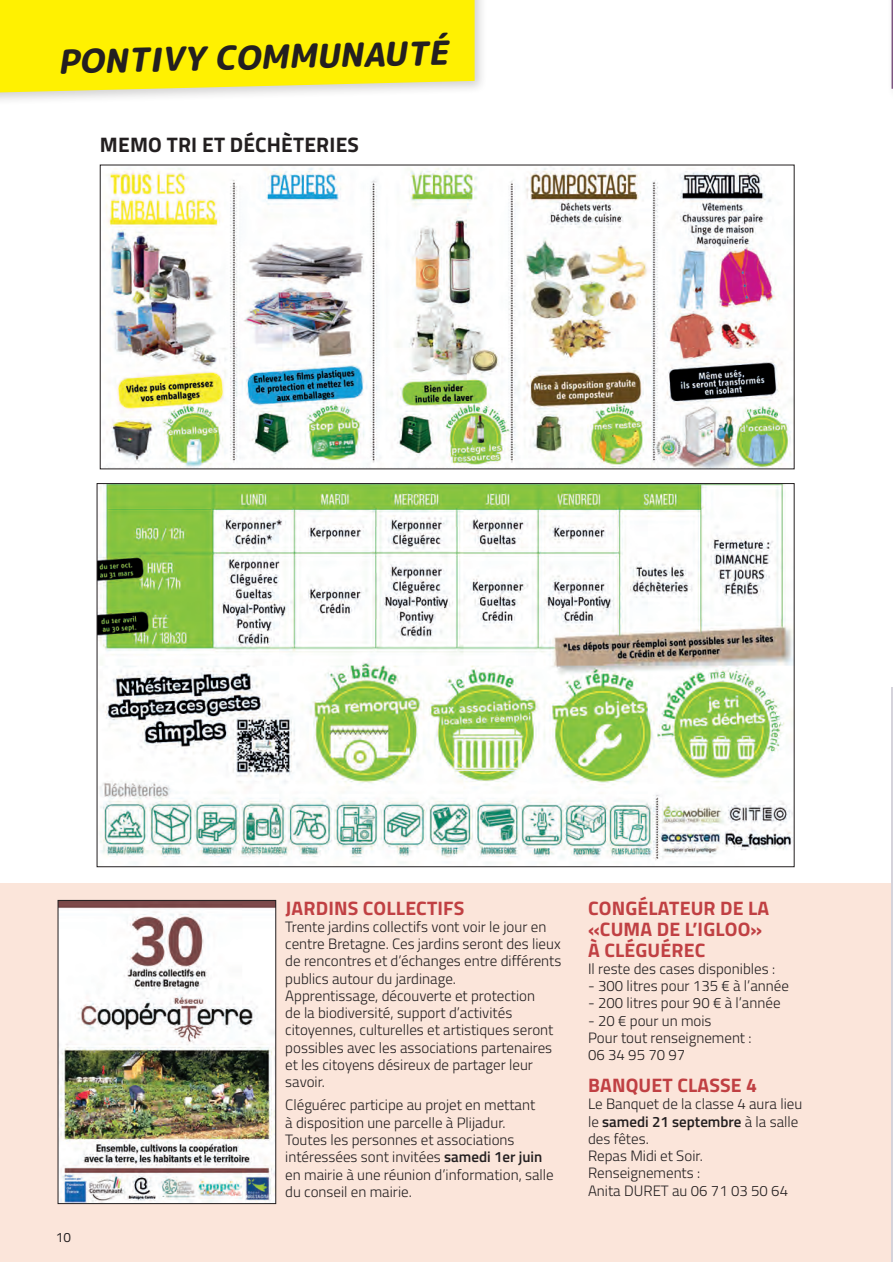
<style>
.page{position:relative;width:893px;height:1262px;background:#fff}
.page>*{position:absolute;margin:0;border:0;box-sizing:border-box;transform-origin:0 0}
.t1{font:italic 800 33px "Rounded Mplus 1 c";color:#231f20}
.t2{font:700 21px "Titillium";letter-spacing:.01em;color:#231f20}
.t3{font:700 19.5px/21px "Titillium";letter-spacing:.01em;color:#c04043}
.t4{font:300 15px/17.2px "Titillium";color:#231f20}
.t5{font:13.5px "Titillium";color:#231f20}
.s1{font-weight:600}
</style>
<div class="page">
<div style="left:0;top:883px;width:891px;height:379px;background:#fbe5da"></div>
<div style="left:0;top:0;width:488px;height:106px;background:#231f20;opacity:.2"></div>
<img style="left:60px;top:902px;width:214px;height:300px">
<div style="left:58px;top:900px;width:218px;height:304px;border:1px solid #231f20"></div>
<img style="left:105px;top:168px;width:686px;height:299px">
<img style="left:99px;top:485px;width:693px;height:379px">
<hr style="left:891px;top:687px;width:1px;height:575px;background:#d5d3db">
<svg style="left:0;top:0;width:474px;height:93px"></svg>
<svg style="left:891px;top:0;width:2px;height:89px"></svg>
<h1 class="t1" style="left:58px;top:37px;width:392px;rotate:-1deg">PONTIVY COMMUNAUTÉ</h1>
<h2 class="t2" style="left:100px;top:129px;width:260px">MEMO TRI ET DÉCHÈTERIES</h2>
<p class="t5" style="left:56px;top:1227px;width:17px">10</p>
<h3 class="t3" style="left:285px;top:896px;width:180px">JARDINS COLLECTIFS</h3>
<p class="t4" style="left:285px;top:917px;width:277px">Trente jardins collectifs vont voir le jour en centre Bretagne. Ces jardins seront des lieux de rencontres et d’échanges entre différents publics autour du jardinage.<br>Apprentissage, découverte et protection<br>de la biodiversité, support d’activités citoyennes, culturelles et artistiques seront possibles avec les associations partenaires et les citoyens désireux de partager leur savoir.</p>
<p class="t4" style="left:285px;top:1096px;width:270px">Cléguérec participe au projet en mettant<br>à disposition une parcelle à Plijadur.<br>Toutes les personnes et associations intéressées sont invitées <span class="s1">samedi 1er juin </span>en mairie à une réunion d’information, salle du conseil en mairie.</p>
<h3 class="t3" style="left:588px;top:896px;width:183px">CONGÉLATEUR DE LA «CUMA DE L’IGLOO»<br>À CLÉGUÉREC</h3>
<p class="t4" style="left:588px;top:959px;width:188px">Il reste des cases disponibles :</p>
<p class="t4" style="left:588px;top:976px;width:202px">- 300 litres pour 135 € à l’année</p>
<p class="t4" style="left:588px;top:994px;width:194px">- 200 litres pour 90 € à l’année</p>
<p class="t4" style="left:588px;top:1011px;width:165px">- 20 € pour un mois<br>Pour tout renseignement :<br>06 34 95 70 97</p>
<h3 class="t3" style="left:588px;top:1073px;width:170px">BANQUET CLASSE 4</h3>
<p class="t4" style="left:588px;top:1094px;width:216px">Le Banquet de la classe 4 aura lieu le <span class="s1">samedi 21 septembre</span> à la salle des fêtes.<br>Repas Midi et Soir.<br>Renseignements :<br>Anita DURET au 06 71 03 50 64</p>
</div>
